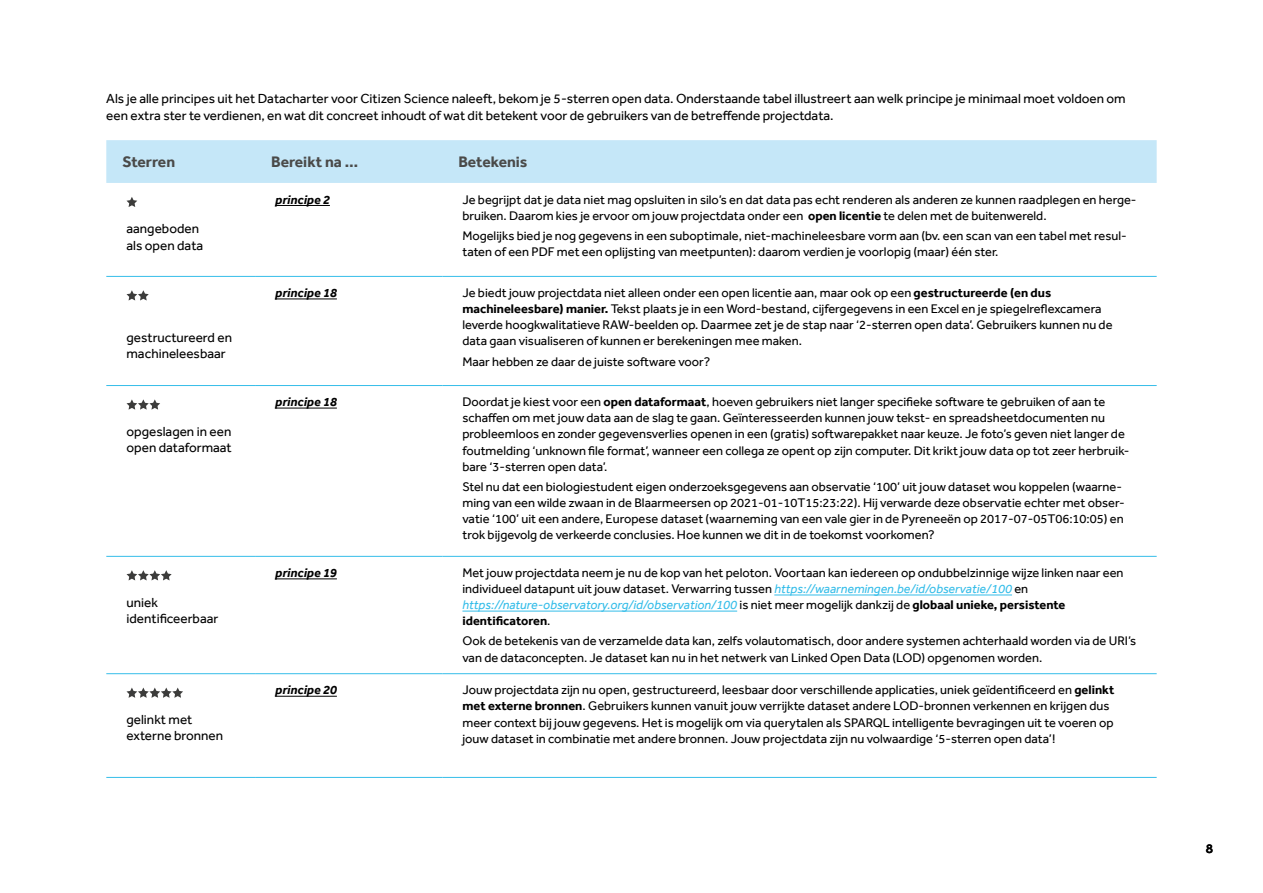
<style>
.page{position:relative;width:1263px;height:893px;background:#fff}
.page>*{position:absolute;margin:0;border:0;box-sizing:border-box;transform-origin:0 0}
.t1{font:700 15.6px "Effra";color:#4a4a49}
.t2{font:13.5px/16.5px "Effra";color:#000}
.t3{font:500 13.5px "Effra";color:#000}
.t4{font:12.9px/16px "Effra";color:#000}
.t5{font:italic 700 12.9px "Effra";color:#000}
.s1{font-weight:700}
.s2{font-style:italic;color:#35bde9}
</style>
<div class="page">
<div style="left:137px;top:140px;width:1020px;height:43px;background:#c5e7f8"></div>
<hr style="left:106px;top:276px;width:149px;height:1px;background:#35bde9">
<hr style="left:255px;top:276px;width:187px;height:1px;background:#35bde9">
<hr style="left:442px;top:276px;width:715px;height:1px;background:#35bde9">
<hr style="left:106px;top:385px;width:149px;height:1px;background:#35bde9">
<hr style="left:255px;top:385px;width:187px;height:1px;background:#35bde9">
<hr style="left:442px;top:385px;width:715px;height:1px;background:#35bde9">
<hr style="left:106px;top:556px;width:149px;height:1px;background:#35bde9">
<hr style="left:255px;top:556px;width:187px;height:1px;background:#35bde9">
<hr style="left:442px;top:556px;width:715px;height:1px;background:#35bde9">
<hr style="left:106px;top:673px;width:149px;height:1px;background:#35bde9">
<hr style="left:255px;top:673px;width:187px;height:1px;background:#35bde9">
<hr style="left:442px;top:673px;width:715px;height:1px;background:#35bde9">
<hr style="left:106px;top:777px;width:149px;height:1px;background:#35bde9">
<hr style="left:255px;top:777px;width:187px;height:1px;background:#35bde9">
<hr style="left:442px;top:777px;width:715px;height:1px;background:#35bde9">
<svg style="left:106px;top:140px;width:31px;height:67px"></svg>
<hr style="left:275px;top:205px;width:55px;height:1px;background:#000">
<svg style="left:126px;top:290px;width:23px;height:10px"></svg>
<hr style="left:275px;top:299px;width:62px;height:1px;background:#000">
<svg style="left:126px;top:399px;width:34px;height:11px"></svg>
<hr style="left:275px;top:408px;width:62px;height:1px;background:#000">
<svg style="left:126px;top:570px;width:46px;height:10px"></svg>
<hr style="left:275px;top:579px;width:62px;height:1px;background:#000">
<hr style="left:774px;top:595px;width:238px;height:1px;background:#35bde9">
<hr style="left:462px;top:611px;width:275px;height:1px;background:#35bde9">
<svg style="left:126px;top:688px;width:57px;height:10px"></svg>
<hr style="left:275px;top:696px;width:62px;height:1px;background:#000">
<p class="t2" style="left:106px;top:89px;width:1021px;line-height:17px">Als je alle principes uit het Datacharter voor Citizen Science naleeft, bekom je 5-sterren open data. Onderstaande tabel illustreert aan welk principe je minimaal moet voldoen om een extra ster te verdienen, en wat dit concreet inhoudt of wat dit betekent voor de gebruikers van de betreffende projectdata.</p>
<p class="t1" style="left:122px;top:152px;width:54px">Sterren</p>
<p class="t1" style="left:271px;top:152px;width:88px">Bereikt na …</p>
<p class="t1" style="left:458px;top:152px;width:71px">Betekenis</p>
<p class="t2" style="left:126px;top:220px;width:78px">aangeboden als open data</p>
<p class="t2" style="left:126px;top:329px;width:107px">gestructureerd en machineleesbaar</p>
<p class="t2" style="left:126px;top:423px;width:107px">opgeslagen in een open dataformaat</p>
<p class="t2" style="left:126px;top:594px;width:93px">uniek identificeerbaar</p>
<p class="t2" style="left:126px;top:711px;width:98px">gelinkt met externe bronnen</p>
<p class="t5" style="left:275px;top:191px;width:56px">principe 2</p>
<p class="t4" style="left:462px;top:191px;width:675px">Je begrijpt dat je data niet mag opsluiten in silo’s en dat data pas echt renderen als anderen ze kunnen raadplegen en herge&shy;bruiken. Daarom kies je ervoor om jouw projectdata onder een <span class="s1">open licentie</span> te delen met de buitenwereld.</p>
<p class="t4" style="left:462px;top:227px;width:666px">Mogelijks bied je nog gegevens in een suboptimale, niet-machineleesbare vorm aan (bv. een scan van een tabel met resul&shy;taten of een PDF met een oplijsting van meetpunten): daarom verdien je voorlopig (maar) één ster.</p>
<p class="t5" style="left:275px;top:285px;width:63px">principe 18</p>
<p class="t4" style="left:462px;top:285px;width:652px">Je biedt jouw projectdata niet alleen onder een open licentie aan, maar ook op een <span class="s1">gestructureerde (en dus machineleesbare) manier.</span> Tekst plaats je in een Word-bestand, cijfergegevens in een Excel en je spiegelreflexcamera leverde hoogkwalitatieve RAW-beelden op. Daarmee zet je de stap naar ‘2-sterren open data’. Gebruikers kunnen nu de data gaan visualiseren of kunnen er berekeningen mee maken.</p>
<p class="t4" style="left:462px;top:353px;width:249px">Maar hebben ze daar de juiste software voor?</p>
<p class="t5" style="left:275px;top:394px;width:63px">principe 18</p>
<p class="t4" style="left:462px;top:394px;width:669px">Doordat je kiest voor een <span class="s1">open dataformaat</span>, hoeven gebruikers niet langer specifieke software te gebruiken of aan te schaffen om met jouw data aan de slag te gaan. Geïnteresseerden kunnen jouw tekst- en spreadsheetdocumenten nu probleemloos en zonder gegevensverlies openen in een (gratis) softwarepakket naar keuze. Je foto’s geven niet langer de foutmelding ‘unknown file format’, wanneer een collega ze opent op zijn computer. Dit krikt jouw data op tot zeer herbruik&shy;bare ‘3-sterren open data’.</p>
<p class="t4" style="left:462px;top:478px;width:664px">Stel nu dat een biologiestudent eigen onderzoeksgegevens aan observatie ‘100’ uit jouw dataset wou koppelen (waarne&shy;ming van een wilde zwaan in de Blaarmeersen op 2021-01-10T15:23:22). Hij verwarde deze observatie echter met obser&shy;vatie ‘100’ uit een andere, Europese dataset (waarneming van een vale gier in de Pyreneeën op 2017-07-05T06:10:05) en trok bijgevolg de verkeerde conclusies. Hoe kunnen we dit in de toekomst voorkomen?</p>
<p class="t5" style="left:275px;top:565px;width:63px">principe 19</p>
<p class="t4" style="left:462px;top:564px;width:663px">Met jouw projectdata neem je nu de kop van het peloton. Voortaan kan iedereen op ondubbelzinnige wijze linken naar een individueel datapunt uit jouw dataset. Verwarring tussen <span class="s2">https://waarnemingen.be/id/observatie/100</span> en <span class="s2">https://nature-observatory.org/id/observation/100</span> is niet meer mogelijk dankzij de <span class="s1">globaal unieke, persistente identificatoren</span>.</p>
<p class="t4" style="left:462px;top:633px;width:675px">Ook de betekenis van de verzamelde data kan, zelfs volautomatisch, door andere systemen achterhaald worden via de URI’s van de dataconcepten. Je dataset kan nu in het netwerk van Linked Open Data (LOD) opgenomen worden.</p>
<p class="t5" style="left:275px;top:682px;width:63px">principe 20</p>
<p class="t4" style="left:462px;top:682px;width:653px">Jouw projectdata zijn nu open, gestructureerd, leesbaar door verschillende applicaties, uniek geïdentificeerd en <span class="s1">gelinkt met externe bronnen</span>. Gebruikers kunnen vanuit jouw verrijkte dataset andere LOD-bronnen verkennen en krijgen dus meer context bij jouw gegevens. Het is mogelijk om via querytalen als SPARQL intelligente bevragingen uit te voeren op jouw dataset in combinatie met andere bronnen. Jouw projectdata zijn nu volwaardige ‘5-sterren open data’!</p>
<p class="t3" style="left:1206px;top:841px;width:9px">8</p>
</div>
